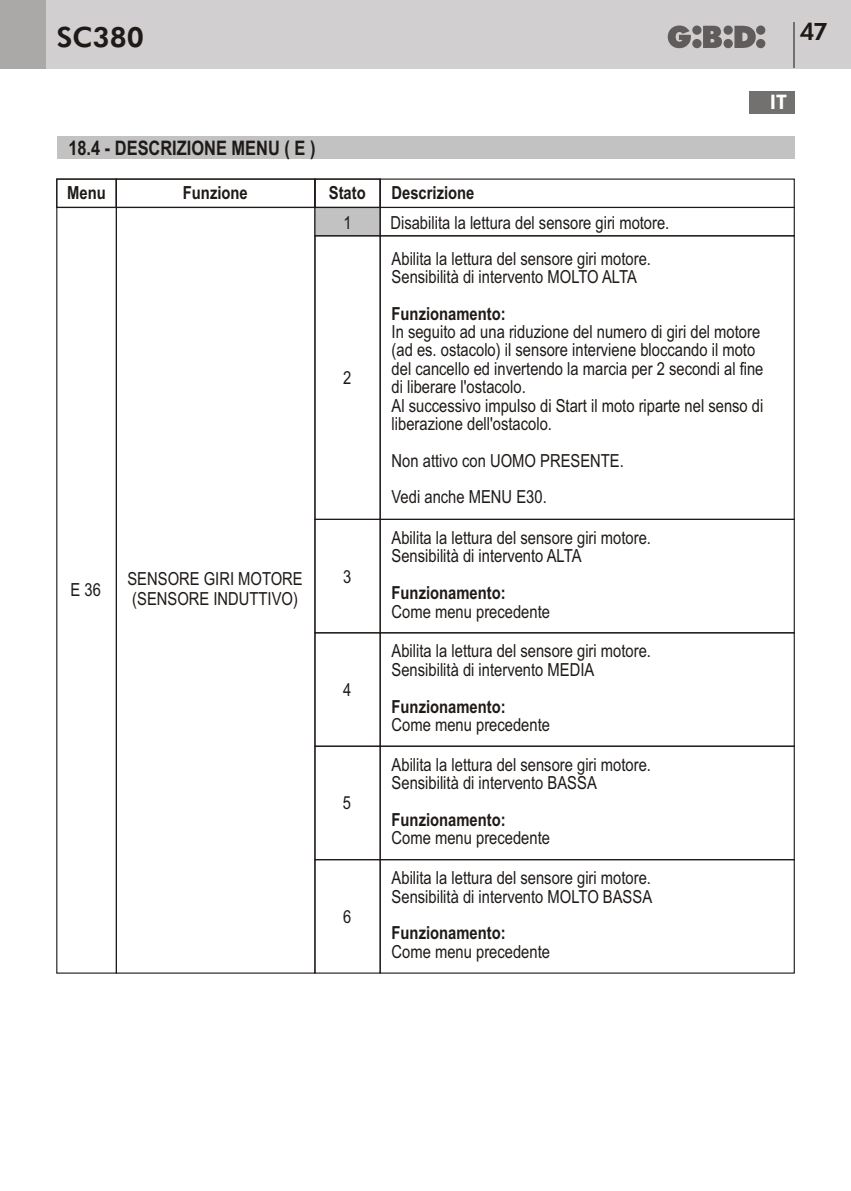
<style>
.page{position:relative;width:851px;height:1191px;background:#fff}
.page>*{position:absolute;margin:0;border:0;box-sizing:border-box;transform-origin:0 0}
.t1{font:800 28px "Futura BT";color:#1f1a17}
.t2{font:800 24px "Futura BT";color:#1f1a17}
.t3{font:700 20px "Arial Narrow";color:#1f1a17}
.t4{font:800 20px "Futura BT";color:#fff}
.t5{font:18px/18.4px "Arial Narrow";color:#1f1a17}
.t6{font:700 18px "Arial Narrow";color:#1f1a17}
</style>
<div class="page">
<div style="left:0;top:0;width:850px;height:68px;background:#d1cfcf"></div>
<div style="left:0;top:0;width:45px;height:68px;background:#aba8a8"></div>
<svg style="left:667px;top:26px;width:98px;height:22px"></svg>
<hr style="left:793px;top:23px;width:2px;height:45px;background:#737070">
<div style="left:748px;top:91px;width:46px;height:22px;background:#737070"></div>
<div style="left:314px;top:208px;width:65px;height:27px;background:#c2c2c2"></div>
<div style="left:314px;top:235px;width:66px;height:285px;border:1px solid #1f1a17"></div>
<div style="left:314px;top:519px;width:66px;height:114px;border:1px solid #1f1a17"></div>
<div style="left:314px;top:632px;width:66px;height:115px;border:1px solid #1f1a17"></div>
<div style="left:314px;top:745px;width:66px;height:115px;border:1px solid #1f1a17"></div>
<div style="left:314px;top:859px;width:66px;height:114px;border:1px solid #1f1a17"></div>
<div style="left:379px;top:235px;width:415px;height:285px;border:1px solid #1f1a17"></div>
<div style="left:379px;top:519px;width:415px;height:114px;border:1px solid #1f1a17"></div>
<div style="left:379px;top:632px;width:415px;height:115px;border:1px solid #1f1a17"></div>
<div style="left:379px;top:745px;width:415px;height:115px;border:1px solid #1f1a17"></div>
<div style="left:379px;top:859px;width:415px;height:114px;border:1px solid #1f1a17"></div>
<div style="left:56px;top:207px;width:61px;height:766px;border:1px solid #1f1a17"></div>
<div style="left:57px;top:136px;width:737px;height:23px;background:#c2c2c2"></div>
<div style="left:116px;top:178px;width:199px;height:30px;border:1px solid #1f1a17"></div>
<div style="left:314px;top:178px;width:66px;height:30px;border:1px solid #1f1a17"></div>
<div style="left:379px;top:178px;width:415px;height:30px;border:1px solid #1f1a17"></div>
<div style="left:56px;top:178px;width:61px;height:30px;border:1px solid #1f1a17"></div>
<h1 class="t1" style="left:57px;top:26px;width:89px">SC380</h1>
<h2 class="t2" style="left:799px;top:22px;width:29px">47</h2>
<p class="t4" style="left:769px;top:94px;width:19px">IT</p>
<p class="t3" style="left:68px;top:140px;width:248px">18.4 - DESCRIZIONE MENU ( E )</p>
<p class="t6" style="left:67px;top:185px;width:40px">Menu</p>
<p class="t6" style="left:183px;top:185px;width:66px">Funzione</p>
<p class="t6" style="left:329px;top:186px;width:38px">Stato</p>
<p class="t6" style="left:391px;top:185px;width:84px">Descrizione</p>
<p class="t5" style="left:71px;top:582px;width:32px">E 36</p>
<p class="t5" style="left:127px;top:570px;width:177px;line-height:20.4px">SENSORE GIRI MOTORE (SENSORE INDUTTIVO)</p>
<p class="t5" style="left:343px;top:215px;width:10px">1</p>
<p class="t5" style="left:390px;top:206px;width:280px;line-height:36px">Disabilita la lettura del sensore giri motore.<br>Abilita la lettura del sensore giri motore.</p>
<p class="t5" style="left:391px;top:269px;width:247px">Sensibilità di intervento MOLTO ALTA</p>
<p class="t6" style="left:391px;top:307px;width:115px">Funzionamento:</p>
<p class="t5" style="left:391px;top:324px;width:373px">In seguito ad una riduzione del numero di giri del motore (ad es. ostacolo) il sensore interviene bloccando il moto del cancello ed invertendo la marcia per 2 secondi al fine di liberare l'ostacolo.<br>Al successivo impulso di Start il moto riparte nel senso di liberazione dell'ostacolo.</p>
<p class="t5" style="left:391px;top:443px;width:234px;line-height:36.6px">Non attivo con UOMO PRESENTE.<br>Vedi anche MENU E30.</p>
<p class="t5" style="left:343px;top:370px;width:10px">2</p>
<p class="t5" style="left:343px;top:569px;width:10px">3</p>
<p class="t5" style="left:343px;top:682px;width:10px">4</p>
<p class="t5" style="left:343px;top:795px;width:10px">5</p>
<p class="t5" style="left:343px;top:909px;width:10px">6</p>
<p class="t5" style="left:391px;top:530px;width:261px">Abilita la lettura del sensore giri motore.<br>Sensibilità di intervento ALTA</p>
<p class="t6" style="left:391px;top:586px;width:115px">Funzionamento:</p>
<p class="t5" style="left:391px;top:603px;width:160px">Come menu precedente</p>
<p class="t5" style="left:391px;top:643px;width:261px">Abilita la lettura del sensore giri motore.<br>Sensibilità di intervento MEDIA</p>
<p class="t6" style="left:391px;top:699px;width:115px">Funzionamento:</p>
<p class="t5" style="left:391px;top:717px;width:160px">Come menu precedente</p>
<p class="t5" style="left:391px;top:757px;width:261px">Abilita la lettura del sensore giri motore.<br>Sensibilità di intervento BASSA</p>
<p class="t6" style="left:391px;top:813px;width:115px">Funzionamento:</p>
<p class="t5" style="left:391px;top:830px;width:160px">Come menu precedente</p>
<p class="t5" style="left:391px;top:870px;width:262px">Abilita la lettura del sensore giri motore.<br>Sensibilità di intervento MOLTO BASSA</p>
<p class="t6" style="left:391px;top:926px;width:115px">Funzionamento:</p>
<p class="t5" style="left:391px;top:944px;width:160px">Come menu precedente</p>
</div>
